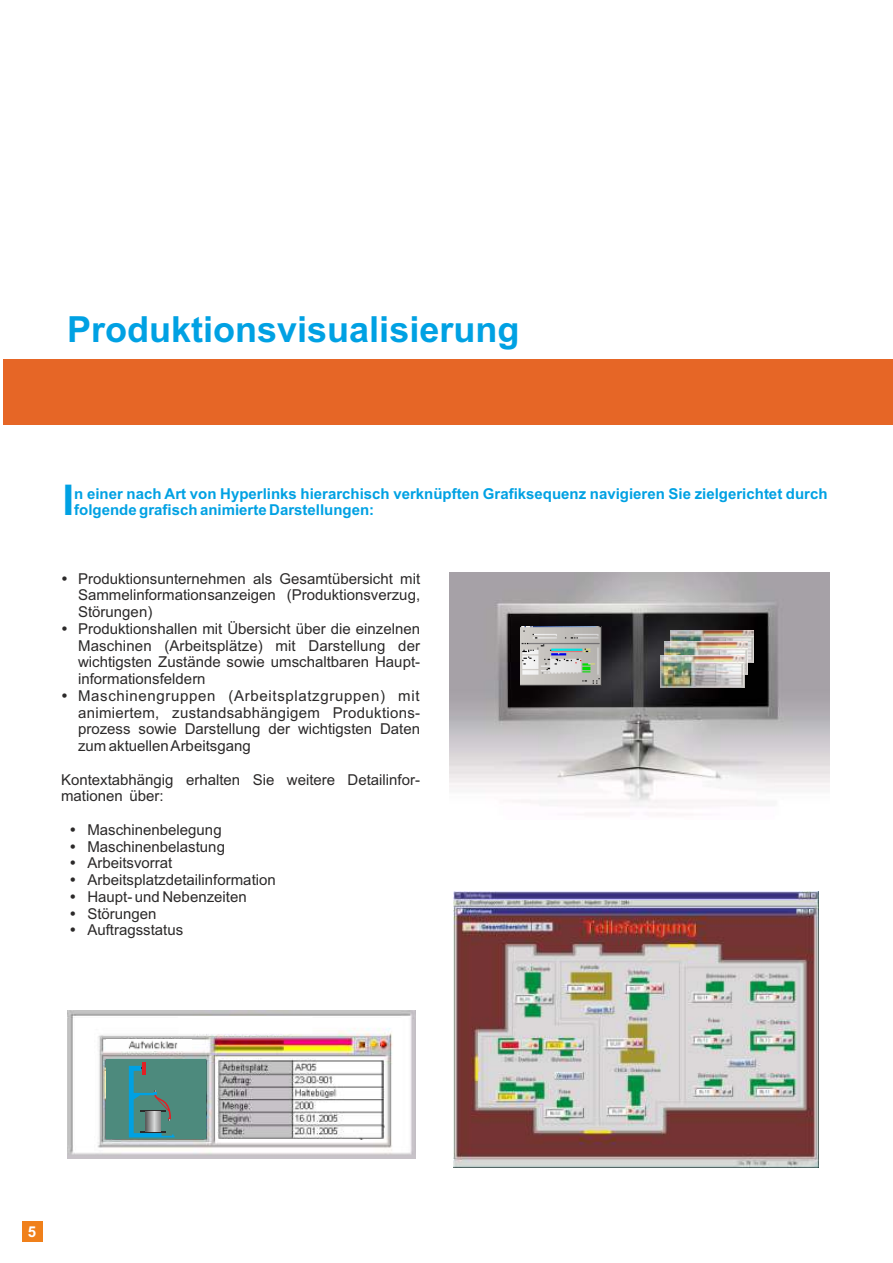
<style>
.page{position:relative;width:893px;height:1263px;background:#fff}
.page>*{position:absolute;margin:0;border:0;box-sizing:border-box;transform-origin:0 0}
.t1{font:700 42.45px "Arial";color:#00a1e3}
.t2{font:700 36px "Arial";color:#00a1e3}
.t3{font:15px/16.8px "Arial";color:#2b2929}
.t4{font:700 15px "Arial";color:#00a1e3}
.t5{font:700 15px "Arial";color:#fff}
</style>
<div class="page">
<img style="left:449px;top:572px;width:380px;height:243px">
<img style="left:521px;top:626px;width:80px;height:60px">
<img style="left:670px;top:630px;width:84px;height:33px">
<img style="left:664px;top:642px;width:84px;height:32px">
<img style="left:660px;top:655px;width:84px;height:33px">
<img style="left:68px;top:1010px;width:348px;height:148px">
<img style="left:218px;top:1058px;width:167px;height:81px">
<div style="left:106px;top:1060px;width:100px;height:79px;background:#4d8a7d"></div>
<svg style="left:129px;top:1062px;width:46px;height:75px"></svg>
<svg style="left:145px;top:1111px;width:15px;height:21px"></svg>
<img style="left:107px;top:1039px;width:84px;height:12px">
<svg style="left:178px;top:1016px;width:134px;height:17px"></svg>
<img style="left:453px;top:891px;width:365px;height:277px">
<div style="left:22px;top:1221px;width:21px;height:21px;background:#f0801a"></div>
<div style="left:4px;top:359px;width:889px;height:65px;background:#e66626"></div>
<h2 class="t2" style="left:67px;top:316px;width:454px">Produktionsvisualisierung</h2>
<h1 class="t1" style="left:62px;top:485px;width:13px">I</h1>
<p class="t4" style="left:74px;top:488px;width:755px">n einer nach Art von Hyperlinks hierarchisch verknüpften Grafiksequenz navigieren Sie zielgerichtet durch</p>
<p class="t4" style="left:74px;top:504px;width:302px">folgende grafisch animierte Darstellungen:</p>
<p class="t3" style="left:78px;top:571px;width:344px">Produktionsunternehmen als Gesamtübersicht mit Sammelinformationsanzeigen (Produktionsverzug, Störungen)<br>Produktionshallen mit Übersicht über die einzelnen Maschinen (Arbeitsplätze) mit Darstellung der wichtigsten Zustände sowie umschaltbaren Haupt&shy;informationsfeldern<br>Maschinengruppen (Arbeitsplatzgruppen) mit animiertem, zustandsabhängigem Produktions&shy;prozess sowie Darstellung der wichtigsten Daten zum aktuellen Arbeitsgang</p>
<p class="t3" style="left:61px;top:772px;width:361px">Kontextabhängig erhalten Sie weitere Detailinfor&shy;mationen über:</p>
<p class="t3" style="left:87px;top:822px;width:190px">Maschinenbelegung<br>Maschinenbelastung<br>Arbeitsvorrat<br>Arbeitsplatzdetailinformation<br>Haupt- und Nebenzeiten<br>Störungen<br>Auftragsstatus</p>
<p class="t5" style="left:28px;top:1226px;width:10px">5</p>
</div>
